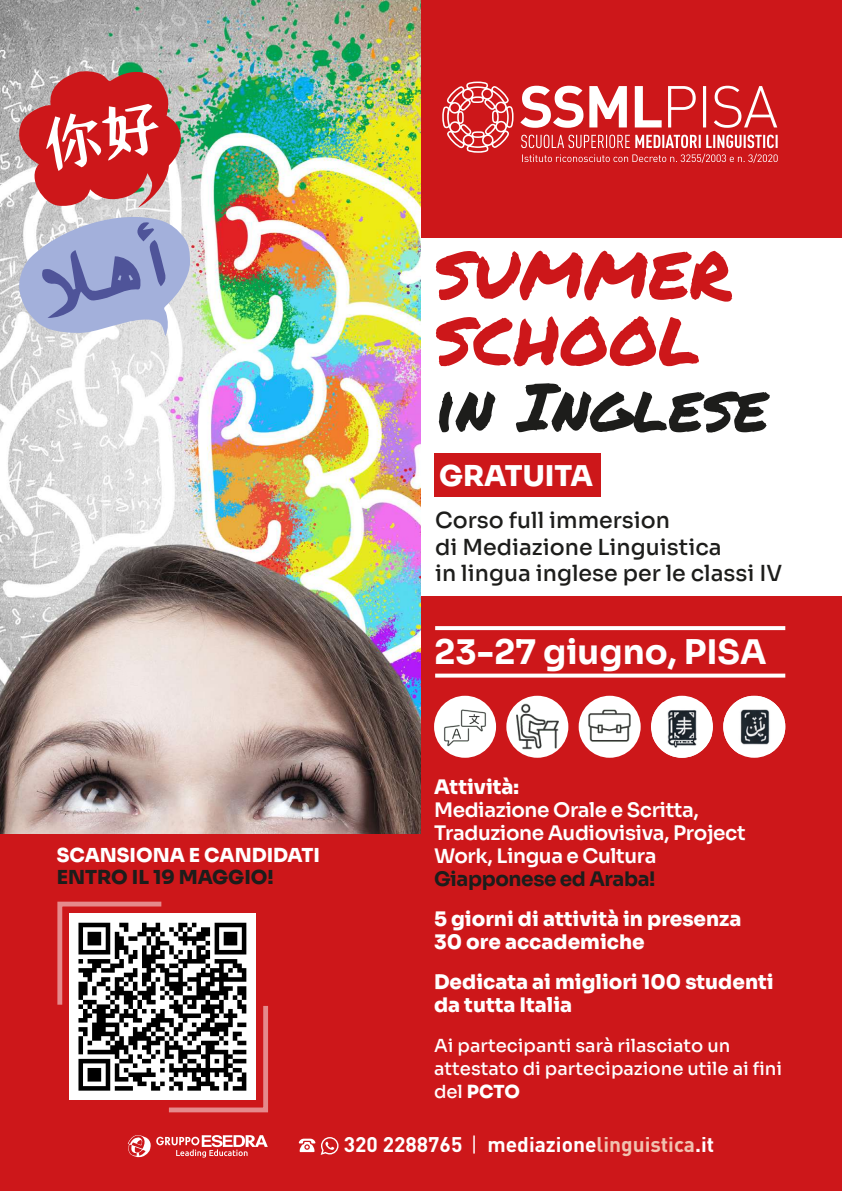
<style>
.page{position:relative;width:842px;height:1191px;background:#cd171a}
.page>*{position:absolute;margin:0;border:0;box-sizing:border-box;transform-origin:0 0}
.t1{font:66.2px/66px "Permanent Marker";color:#cd171a}
.t2{font:66.2px "Permanent Marker";color:#1d1d1b}
.t3{font:700 33.8px "Sora";color:#fff}
.t4{font:800 28.6px "Sora";color:#fff}
.t5{font:500 22.1px/26.5px "Sora";color:#1d1d1b}
.t6{font:700 21px "DIN Pro";color:#fff}
.t7{font:800 20px/23px "Sora";color:#fff}
.t8{font:600 20px/23px "Sora";letter-spacing:-.02em;color:#fff}
.t9{font:700 20px "Sora";letter-spacing:-.02em;color:#1d1d1b}
.t10{font:800 19.2px "Sora";color:#fff}
.t11{font:800 19.2px "Sora";color:#1d1d1b}
.t12{font:500 18px/23px "Sora";color:#fff}
.s1{font-weight:800}
.s2{font-weight:400}
.s3{color:#f1c2b0}
</style>
<div class="page">
<div style="left:0;top:238px;width:842px;height:357px;background:#fff"></div>
<div style="left:434px;top:453px;width:166px;height:44px;background:#cd171a"></div>
<svg style="left:520px;top:86px;width:257px;height:42px"></svg>
<svg style="left:521px;top:135px;width:257px;height:13px"></svg>
<svg style="left:442px;top:81px;width:72px;height:72px"></svg>
<svg style="left:522px;top:154px;width:256px;height:9px"></svg>
<img style="left:0;top:0;width:421px;height:833px">
<div style="left:434px;top:695px;width:62px;height:62px;background:#fff;border-radius:50%"></div>
<img style="left:444px;top:709px;width:42px;height:38px">
<svg style="left:506px;top:695px;width:62px;height:62px"></svg>
<img style="left:508px;top:699px;width:59px;height:55px">
<div style="left:579px;top:695px;width:62px;height:62px;background:#fff;border-radius:50%"></div>
<img style="left:584px;top:702px;width:52px;height:49px">
<svg style="left:651px;top:695px;width:62px;height:62px"></svg>
<img style="left:652px;top:702px;width:60px;height:55px">
<img style="left:723px;top:696px;width:62px;height:58px">
<svg style="left:299px;top:1137px;width:40px;height:18px"></svg>
<svg style="left:127px;top:1135px;width:141px;height:23px"></svg>
<svg style="left:435px;top:673px;width:350px;height:4px"></svg>
<svg style="left:435px;top:626px;width:350px;height:4px"></svg>
<svg style="left:16px;top:63px;width:174px;height:273px"></svg>
<svg style="left:57px;top:901px;width:211px;height:212px"></svg>
<h1 class="t1" style="left:435px;top:240px;width:298px">SUMMER<br>SCHOOL</h1>
<h1 class="t2" style="left:435px;top:358px;width:334px">in Inglese</h1>
<h3 class="t4" style="left:439px;top:451px;width:155px">GRATUITA</h3>
<p class="t5" style="left:435px;top:505px;width:349px">Corso full immersion<br>di Mediazione Linguistica<br>in lingua inglese per le classi IV</p>
<h2 class="t3" style="left:434px;top:623px;width:334px">23-27 giugno, PISA</h2>
<p class="t10" style="left:57px;top:839px;width:265px">SCANSIONA E CANDIDATI</p>
<p class="t11" style="left:57px;top:861px;width:218px">ENTRO IL 19 MAGGIO!</p>
<p class="t7" style="left:434px;top:773px;width:87px">Attività:</p>
<p class="t8" style="left:434px;top:796px;width:313px">Mediazione Orale e Scritta,<br>Traduzione Audiovisiva, Project<br>Work, Lingua e Cultura</p>
<p class="t9" style="left:434px;top:861px;width:223px">Giapponese ed Araba!</p>
<p class="t7" style="left:434px;top:905px;width:309px">5 giorni di attività in presenza<br>30 ore accademiche</p>
<p class="t7" style="left:434px;top:968px;width:341px">Dedicata ai migliori 100 studenti da tutta Italia</p>
<p class="t12" style="left:434px;top:1032px;width:350px">Ai partecipanti sarà rilasciato un attestato di partecipazione utile ai fini del <span class="s1">PCTO</span></p>
<p class="t6" style="left:344px;top:1127px;width:372px">320 2288765 <span class="s2">|</span> mediazione<span class="s3">linguistica</span>.it</p>
</div>
